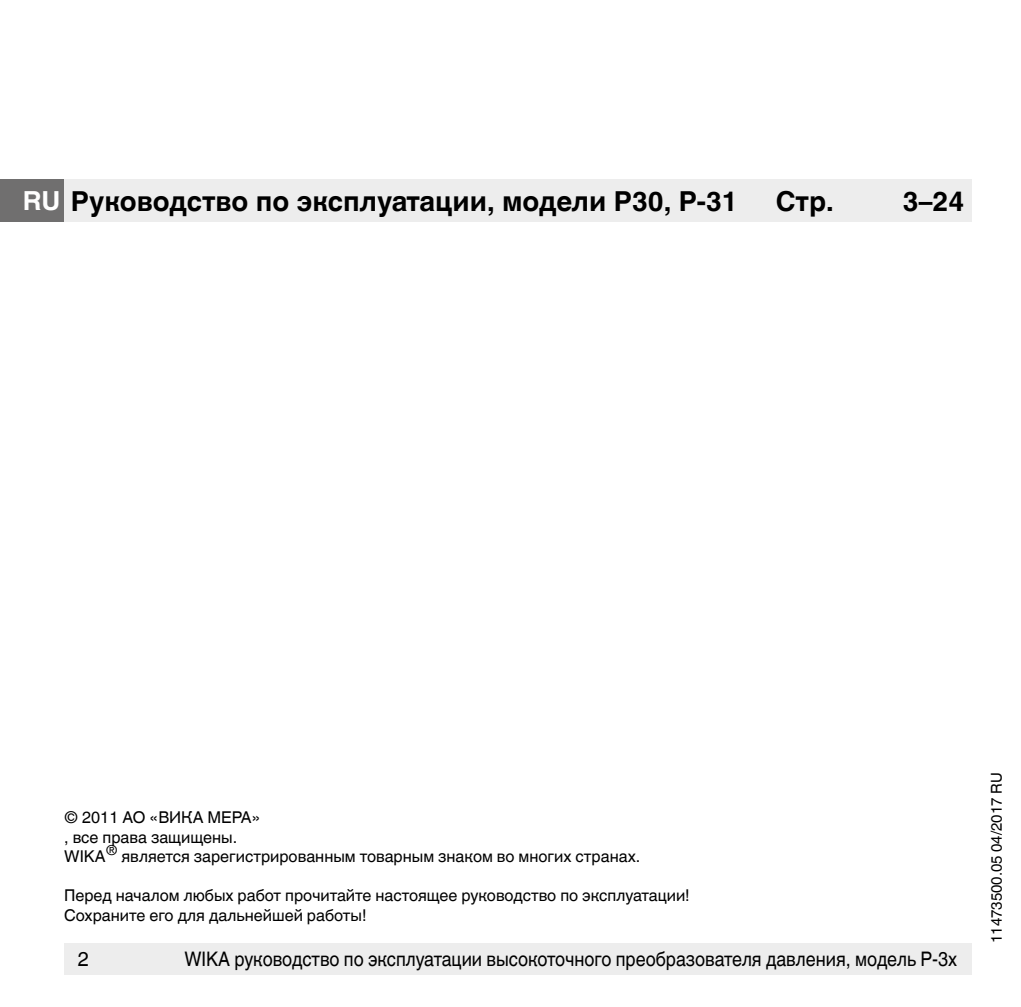
<style>
.page{position:relative;width:1021px;height:1007px;background:#fff}
.page>*{position:absolute;margin:0;border:0;box-sizing:border-box;transform-origin:0 0}
.t1{font:700 27.5px "Helvetica World";color:#000}
.t2{font:20px "Helvetica World";color:#000;scale:.9 1}
.t3{font:20px "Helvetica World";color:#000}
.t4{font:16.25px/19.5px "Helvetica World";color:#000}
.t5{font:15px "Helvetica World";color:#000}
.t6{font:13.75px "Helvetica World";color:#000}
.s1{font-size:26.25px;color:#fff}
</style>
<div class="page">
<div style="left:64px;top:943px;width:907px;height:31px;background:#ededed"></div>
<div style="left:64px;top:179px;width:907px;height:43px;background:#ededed"></div>
<div style="left:0;top:179px;width:64px;height:43px;background:#706f6f"></div>
<h1 class="t1" style="left:23px;top:185px;width:716px"><span class="s1">RU</span> Руководство по эксплуатации, модели P30, Р-31</h1>
<h1 class="t1" style="left:775px;top:185px;width:60px">Стр.</h1>
<h1 class="t1" style="left:902px;top:185px;width:63px">3–24</h1>
<p class="t4" style="left:64px;top:807px;width:198px">© 2011 АО «ВИКА МЕРА» , все права защищены.<br>WIKA</p>
<p class="t6" style="left:106px;top:842px;width:13px">®</p>
<p class="t4" style="left:121px;top:846px;width:520px">является зарегистрированным товарным знаком во многих странах.</p>
<p class="t4" style="left:64px;top:885px;width:627px">Перед началом любых работ прочитайте настоящее руководство по эксплуатации!<br>Сохраните его для дальнейшей работы!</p>
<p class="t3" style="left:78px;top:947px;width:13px">2</p>
<p class="t2" style="left:184px;top:947px;width:860px">WIKA руководство по эксплуатации высокоточного преобразователя давления, модель P-3x</p>
<p class="t5" style="left:988px;top:943px;width:172px;rotate:-90deg">11473500.05 04/2017 RU</p>
</div>
